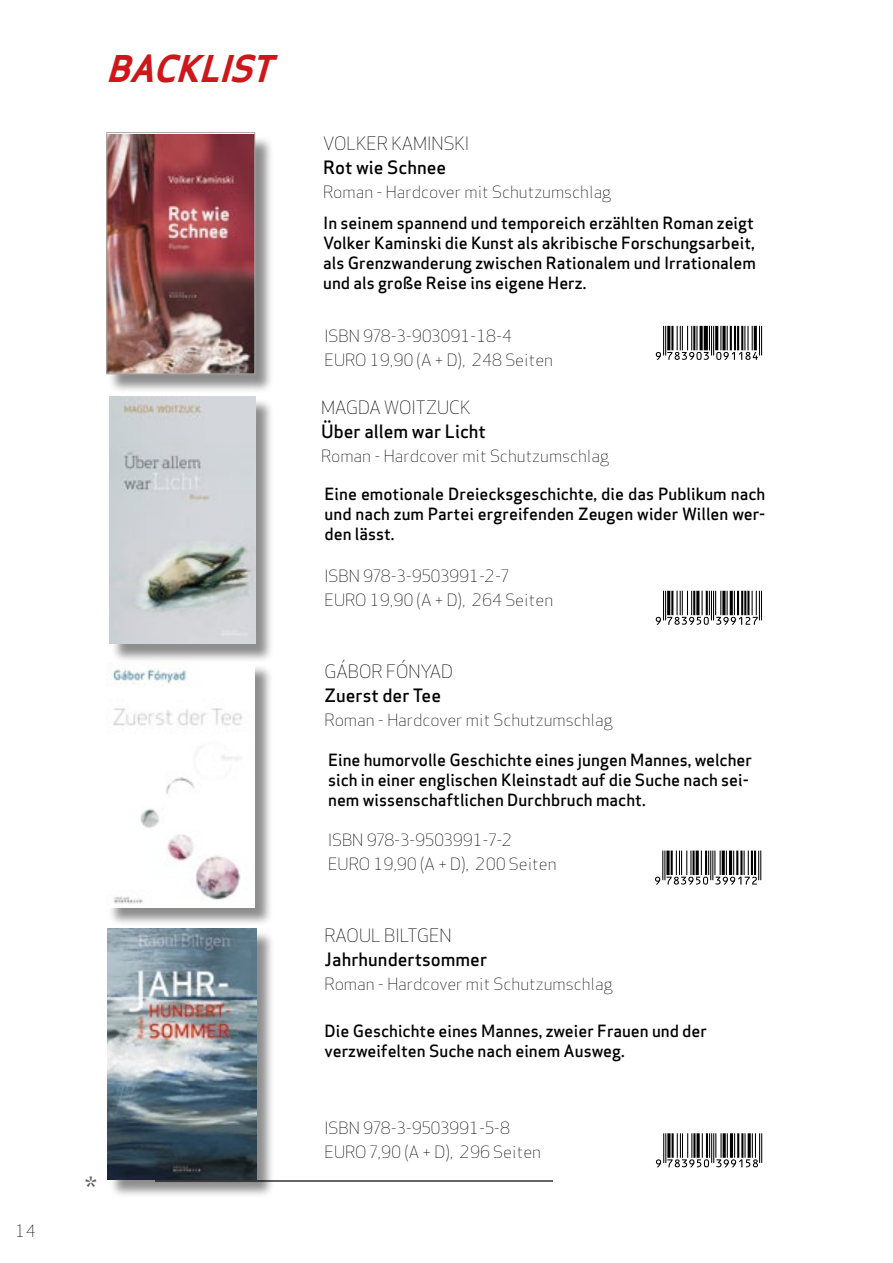
<style>
.page{position:relative;width:893px;height:1263px;background:#fff}
.page>*{position:absolute;margin:0;border:0;box-sizing:border-box;transform-origin:0 0}
.t1{font:italic 700 36px "Apex Sans";color:#cd171a}
.t2{font:30px "Apex Sans";color:#646363}
.t3{font:500 18px "Apex Sans";color:#000}
.t4{font:300 18px "Apex Sans";color:#000}
.t5{font:500 16.5px/19.8px "Apex Sans";color:#000}
.t6{font:300 16.5px/24px "Apex Sans";color:#000}
</style>
<div class="page">
<hr style="left:155px;top:1180px;width:398px;height:2px;background:#646363">
<div style="left:109px;top:665px;width:165px;height:261px;background:#000;opacity:.45"></div>
<img style="left:109px;top:665px;width:146px;height:242px">
<div style="left:109px;top:135px;width:165px;height:258px;background:#000;opacity:.45"></div>
<img style="left:108px;top:135px;width:145px;height:237px">
<div style="left:106px;top:132px;width:149px;height:242px;border:1px solid #a8a8a7"></div>
<div style="left:112px;top:399px;width:162px;height:264px;background:#000;opacity:.45"></div>
<img style="left:109px;top:396px;width:146px;height:248px">
<div style="left:110px;top:931px;width:165px;height:267px;background:#000;opacity:.45"></div>
<img style="left:107px;top:928px;width:149px;height:251px">
<svg style="left:656px;top:326px;width:106px;height:34px"></svg>
<svg style="left:656px;top:591px;width:106px;height:34px"></svg>
<hr style="left:760px;top:850px;width:1px;height:30px;background:#000">
<hr style="left:758px;top:850px;width:1px;height:30px;background:#000">
<svg style="left:655px;top:850px;width:102px;height:34px"></svg>
<hr style="left:761px;top:1133px;width:1px;height:30px;background:#000">
<hr style="left:759px;top:1133px;width:1px;height:30px;background:#000">
<svg style="left:656px;top:1133px;width:102px;height:34px"></svg>
<p class="t6" style="left:16px;top:1218px;width:21px">14</p>
<h1 class="t1" style="left:106px;top:46px;width:180px">BACKLIST</h1>
<h2 class="t2" style="left:85px;top:1164px;width:13px">*</h2>
<p class="t4" style="left:323px;top:132px;width:148px">VOLKER KAMINSKI</p>
<p class="t3" style="left:323px;top:151px;width:125px">Rot wie Schnee</p>
<p class="t6" style="left:323px;top:180px;width:290px">Roman - Hardcover mit Schutzumschlag</p>
<p class="t5" style="left:323px;top:211px;width:434px;text-align:justify">In seinem spannend und temporeich erzählten Roman zeigt Volker Kaminski die Kunst als akribische Forschungsarbeit, als Grenzwanderung zwischen Rationalem und Irrationalem und als große Reise ins eigene Herz.</p>
<p class="t6" style="left:325px;top:324px;width:230px">ISBN 978-3-903091-18-4<br>EURO 19,90 (A + D), 248 Seiten</p>
<p class="t4" style="left:321px;top:396px;width:151px">MAGDA WOITZUCK</p>
<p class="t3" style="left:321px;top:415px;width:166px">Über allem war Licht</p>
<p class="t6" style="left:321px;top:444px;width:290px">Roman - Hardcover mit Schutzumschlag</p>
<p class="t5" style="left:325px;top:482px;width:442px;text-align:justify">Eine emotionale Dreiecksgeschichte, die das Publikum nach und nach zum Partei ergreifenden Zeugen wider Willen wer&shy;den lässt.</p>
<p class="t6" style="left:325px;top:564px;width:230px">ISBN 978-3-9503991-2-7<br>EURO 19,90 (A + D), 264 Seiten</p>
<p class="t4" style="left:325px;top:660px;width:130px">GÁBOR FÓNYAD</p>
<p class="t3" style="left:325px;top:679px;width:118px">Zuerst der Tee</p>
<p class="t6" style="left:325px;top:708px;width:290px">Roman - Hardcover mit Schutzumschlag</p>
<p class="t5" style="left:328px;top:748px;width:426px">Eine humorvolle Geschichte eines jungen Mannes, welcher sich in einer englischen Kleinstadt auf die Suche nach sei&shy;nem wissenschaftlichen Durchbruch macht.</p>
<p class="t6" style="left:328px;top:828px;width:230px">ISBN 978-3-9503991-7-2<br>EURO 19,90 (A + D), 200 Seiten</p>
<p class="t4" style="left:325px;top:924px;width:128px">RAOUL BILTGEN</p>
<p class="t3" style="left:325px;top:943px;width:164px">Jahrhundertsommer</p>
<p class="t6" style="left:325px;top:972px;width:290px">Roman - Hardcover mit Schutzumschlag</p>
<p class="t5" style="left:325px;top:1019px;width:384px">Die Geschichte eines Mannes, zweier Frauen und der verzweifelten Suche nach einem Ausweg.</p>
<p class="t6" style="left:325px;top:1116px;width:218px">ISBN 978-3-9503991-5-8<br>EURO 7,90 (A + D), 296 Seiten</p>
</div>
